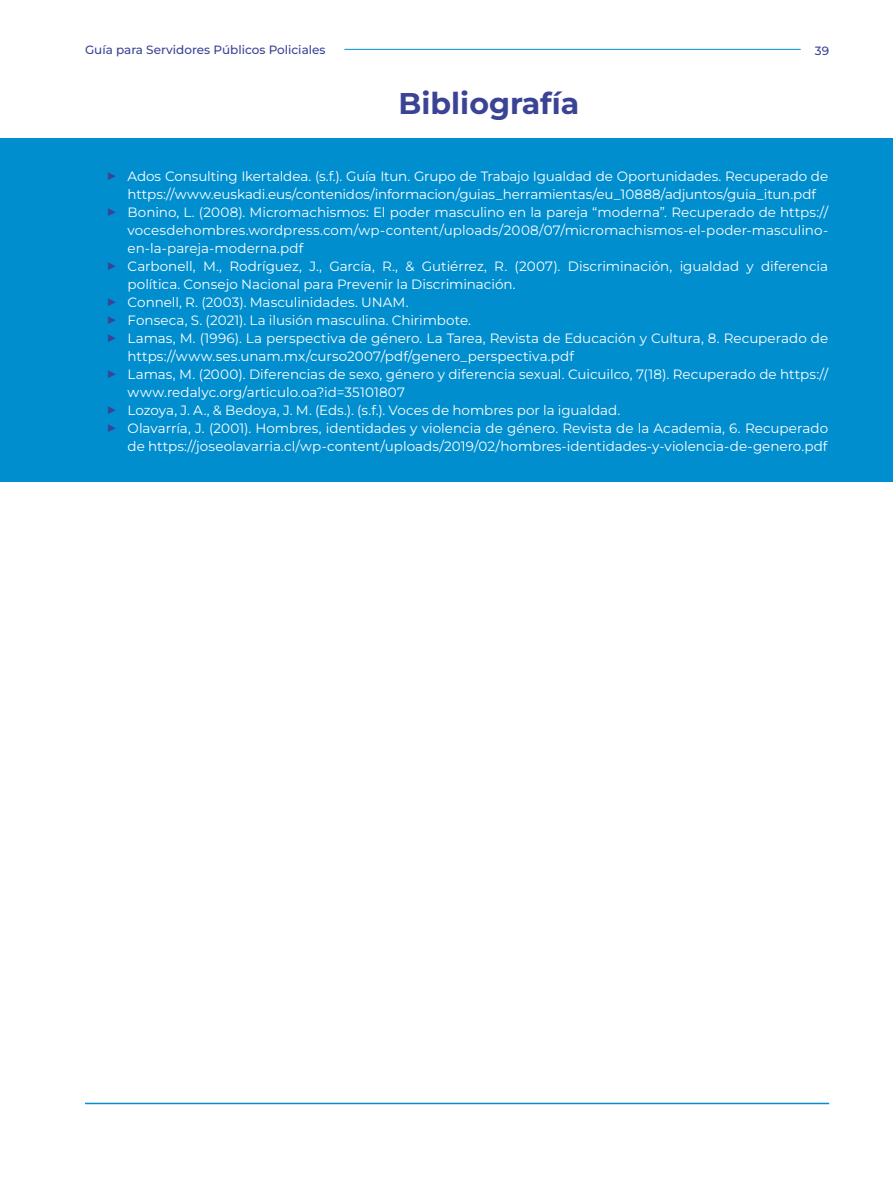
<style>
.page{position:relative;width:893px;height:1191px;background:#fff}
.page>*{position:absolute;margin:0;border:0;box-sizing:border-box;transform-origin:0 0}
.t1{font:700 30px "Montserrat";color:#3b4395}
.t2{font:13.5px "Montserrat";color:#fff}
.t3{font:500 12px "Montserrat";color:#3b4395}
.s1{font-weight:700;font-size:18px;color:#3b4395}
</style>
<div class="page">
<hr style="left:85px;top:1102px;width:744px;height:2px;background:#008ecf">
<hr style="left:344px;top:49px;width:457px;height:1px;background:#008ecf">
<div style="left:0;top:138px;width:893px;height:343px;background:#008ecf"></div>
<p class="t3" style="left:85px;top:42px;width:242px">Guía para Servidores Públicos Policiales</p>
<p class="t3" style="left:815px;top:42px;width:16px">39</p>
<h1 class="t1" style="left:399px;top:82px;width:182px">Bibliografía</h1>
<p class="t2" style="left:106px;top:168px;width:723px"><span class="s1">▶</span> Ados Consulting Ikertaldea. (s.f.). Guía Itun. Grupo de Trabajo Igualdad de Oportunidades. Recuperado de</p>
<p class="t2" style="left:128px;top:186px;width:690px">https://www.euskadi.eus/contenidos/informacion/guias_herramientas/eu_10888/adjuntos/guia_itun.pdf</p>
<p class="t2" style="left:106px;top:204px;width:723px"><span class="s1">▶</span> Bonino, L. (2008). Micromachismos: El poder masculino en la pareja “moderna”. Recuperado de https://</p>
<p class="t2" style="left:128px;top:222px;width:702px">vocesdehombres.wordpress.com/wp-content/uploads/2008/07/micromachismos-el-poder-masculino-</p>
<p class="t2" style="left:128px;top:240px;width:177px">en-la-pareja-moderna.pdf</p>
<p class="t2" style="left:106px;top:258px;width:723px"><span class="s1">▶</span> Carbonell, M., Rodríguez, J., García, R., &amp; Gutiérrez, R. (2007). Discriminación, igualdad y diferencia</p>
<p class="t2" style="left:128px;top:276px;width:390px">política. Consejo Nacional para Prevenir la Discriminación.</p>
<p class="t2" style="left:106px;top:294px;width:304px"><span class="s1">▶</span> Connell, R. (2003). Masculinidades. UNAM.</p>
<p class="t2" style="left:106px;top:312px;width:366px"><span class="s1">▶</span> Fonseca, S. (2021). La ilusión masculina. Chirimbote.</p>
<p class="t2" style="left:106px;top:330px;width:723px"><span class="s1">▶</span> Lamas, M. (1996). La perspectiva de género. La Tarea, Revista de Educación y Cultura, 8. Recuperado de</p>
<p class="t2" style="left:128px;top:348px;width:448px">https://www.ses.unam.mx/curso2007/pdf/genero_perspectiva.pdf</p>
<p class="t2" style="left:106px;top:366px;width:723px"><span class="s1">▶</span> Lamas, M. (2000). Diferencias de sexo, género y diferencia sexual. Cuicuilco, 7(18). Recuperado de https://</p>
<p class="t2" style="left:128px;top:384px;width:279px">www.redalyc.org/articulo.oa?id=35101807</p>
<p class="t2" style="left:106px;top:402px;width:516px"><span class="s1">▶</span> Lozoya, J. A., &amp; Bedoya, J. M. (Eds.). (s.f.). Voces de hombres por la igualdad.</p>
<p class="t2" style="left:106px;top:420px;width:723px"><span class="s1">▶</span> Olavarría, J. (2001). Hombres, identidades y violencia de género. Revista de la Academia, 6. Recuperado</p>
<p class="t2" style="left:128px;top:438px;width:701px">de https://joseolavarria.cl/wp-content/uploads/2019/02/hombres-identidades-y-violencia-de-genero.pdf</p>
</div>
